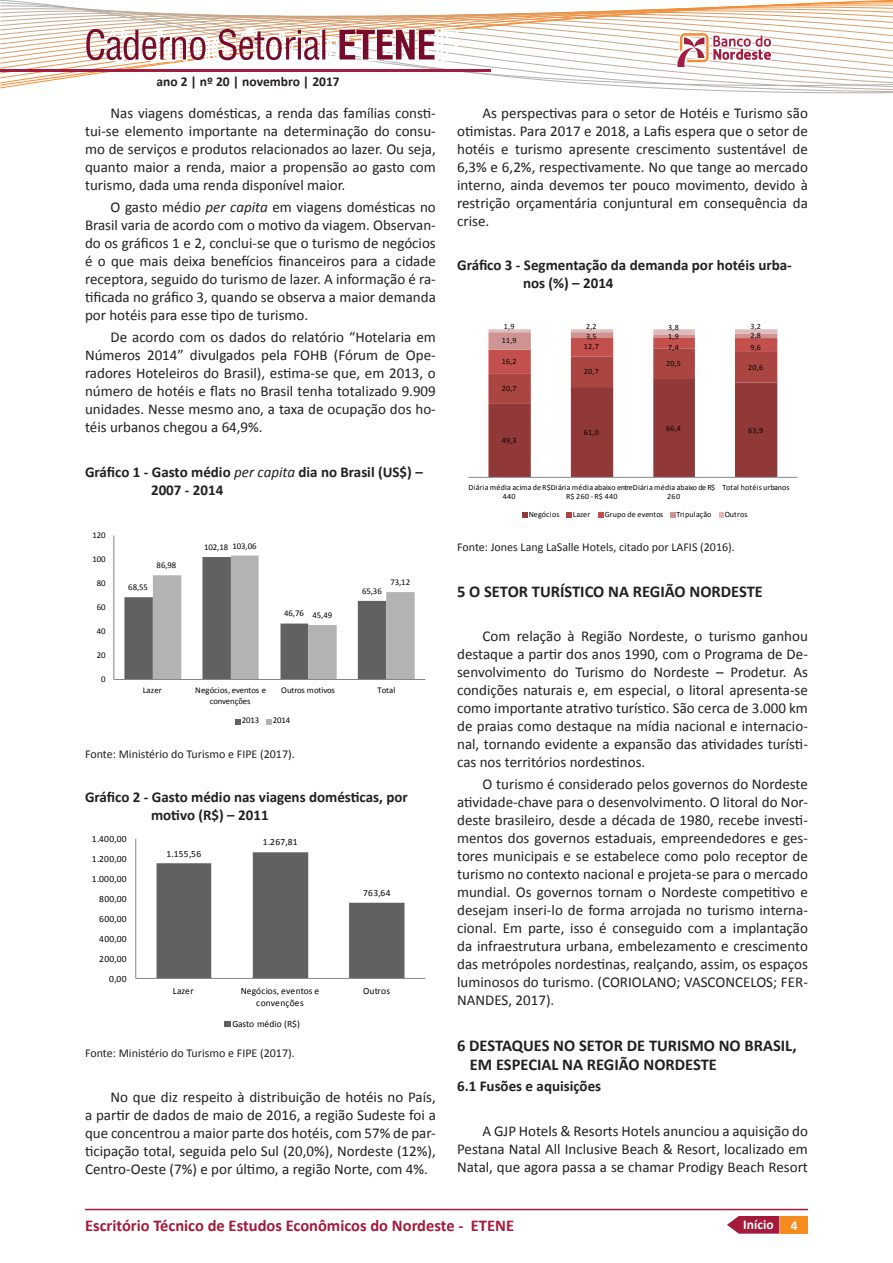
<style>
.page{position:relative;width:893px;height:1263px;background:#fff}
.page>*{position:absolute;margin:0;border:0;box-sizing:border-box;transform-origin:0 0}
.t1{font:700 16.5px/18.9px "Calibri";color:#231f20}
.t2{font:700 16.5px "Calibri";color:#a5193b}
.t3{font:15px/18px "Calibri";color:#231f20;text-align:justify}
.t4{font:700 15px/18px "Calibri";color:#231f20}
.t5{font:700 13.5px "Calibri";color:#231f20}
.t6{font:700 13.5px "Calibri";color:#fff}
.t7{font:12px "Calibri";color:#231f20}
.t8{font:9.45px "Calibri";letter-spacing:.03em;color:#040503}
.t9{font:9.45px/11.7px "Calibri";letter-spacing:.01em;color:#040503;text-align:center}
.t10{font:9.45px "Calibri";letter-spacing:-.01em;color:#040503}
.t11{font:8.7px/10.9px "Calibri";letter-spacing:-.005em;color:#040503;text-align:center}
.t12{font:8.1px/9.4px "Calibri";letter-spacing:.02em;color:#040503}
.s1{font-style:italic}
.s2{font-weight:400;font-style:italic}
</style>
<div class="page">
<div style="left:781px;top:1216px;width:27px;height:17px;background:#f68b1f"></div>
<hr style="left:85px;top:1209px;width:723px;height:1px;background:#a5193b">
<svg style="left:727px;top:1216px;width:52px;height:17px"></svg>
<svg style="left:124px;top:555px;width:291px;height:124px"></svg>
<hr style="left:113px;top:535px;width:1px;height:144px;background:#868686">
<hr style="left:114px;top:679px;width:311px;height:1px;background:#868686">
<svg style="left:235px;top:719px;width:5px;height:5px"></svg>
<svg style="left:266px;top:719px;width:6px;height:5px"></svg>
<svg style="left:157px;top:852px;width:247px;height:126px"></svg>
<hr style="left:135px;top:839px;width:1px;height:139px;background:#868686">
<hr style="left:136px;top:978px;width:289px;height:1px;background:#868686">
<div style="left:224px;top:1021px;width:7px;height:6px;background:#616161"></div>
<svg style="left:0;top:0;width:893px;height:477px"></svg>
<hr style="left:468px;top:477px;width:329px;height:1px;background:#868686">
<svg style="left:523px;top:513px;width:5px;height:5px"></svg>
<svg style="left:566px;top:513px;width:6px;height:5px"></svg>
<svg style="left:599px;top:513px;width:5px;height:5px"></svg>
<svg style="left:670px;top:513px;width:5px;height:5px"></svg>
<svg style="left:719px;top:513px;width:4px;height:5px"></svg>
<p class="t5" style="left:156px;top:73px;width:185px">ano 2 | nº 20 | novembro | 2017</p>
<p class="t3" style="left:85px;top:104px;width:352px;text-indent:26px">Nas viagens domésticas, a renda das famílias consti&shy;tui-se elemento importante na determinação do consu&shy;mo de serviços e produtos relacionados ao lazer. Ou seja, quanto maior a renda, maior a propensão ao gasto com turismo, dada uma renda disponível maior.</p>
<p class="t3" style="left:85px;top:198px;width:352px;text-indent:26px">O gasto médio <span class="s1">per capita</span> em viagens domésticas no Brasil varia de acordo com o motivo da viagem. Observan&shy;do os gráficos 1 e 2, conclui-se que o turismo de negócios é o que mais deixa benefícios financeiros para a cidade receptora, seguido do turismo de lazer. A informação é ra&shy;tificada no gráfico 3, quando se observa a maior demanda por hotéis para esse tipo de turismo.</p>
<p class="t3" style="left:85px;top:328px;width:352px;text-indent:26px">De acordo com os dados do relatório “Hotelaria em Números 2014” divulgados pela FOHB (Fórum de Ope&shy;radores Hoteleiros do Brasil), estima-se que, em 2013, o número de hotéis e flats no Brasil tenha totalizado 9.909 unidades. Nesse mesmo ano, a taxa de ocupação dos ho&shy;téis urbanos chegou a 64,9%.</p>
<p class="t4" style="left:151px;top:463px;width:273px;text-indent:-66px">Gráfico 1 - Gasto médio <span class="s2">per capita</span> dia no Brasil (US$) –<br>2007 - 2014</p>
<p class="t11" style="left:92px;top:529px;width:15px">120</p>
<p class="t11" style="left:92px;top:553px;width:15px">100</p>
<p class="t11" style="left:97px;top:577px;width:10px">80</p>
<p class="t11" style="left:97px;top:601px;width:10px">60</p>
<p class="t11" style="left:97px;top:625px;width:10px">40</p>
<p class="t11" style="left:97px;top:649px;width:10px">20</p>
<p class="t11" style="left:101px;top:673px;width:6px">0</p>
<p class="t11" style="left:128px;top:582px;width:21px">68,55</p>
<p class="t11" style="left:157px;top:560px;width:21px">86,98</p>
<p class="t11" style="left:232px;top:540px;width:26px">103,06</p>
<p class="t11" style="left:204px;top:542px;width:26px">102,18</p>
<p class="t11" style="left:284px;top:608px;width:21px">46,76</p>
<p class="t11" style="left:312px;top:610px;width:21px">45,49</p>
<p class="t11" style="left:362px;top:586px;width:21px">65,36</p>
<p class="t11" style="left:390px;top:576px;width:21px">73,12</p>
<p class="t11" style="left:143px;top:685px;width:21px">Lazer</p>
<p class="t11" style="left:195px;top:685px;width:72px">Negócios, eventos e convenções</p>
<p class="t11" style="left:281px;top:685px;width:55px">Outros motivos</p>
<p class="t11" style="left:377px;top:685px;width:20px">Total</p>
<p class="t11" style="left:242px;top:715px;width:19px">2013</p>
<p class="t11" style="left:273px;top:715px;width:19px">2014</p>
<p class="t7" style="left:85px;top:746px;width:211px">Fonte: Ministério do Turismo e FIPE (2017).</p>
<p class="t4" style="left:151px;top:788px;width:258px;text-indent:-66px">Gráfico 2 - Gasto médio nas viagens domésticas, por motivo (R$) – 2011</p>
<p class="t8" style="left:166px;top:847px;width:36px">1.155,56</p>
<p class="t8" style="left:92px;top:833px;width:36px">1.400,00</p>
<p class="t8" style="left:263px;top:836px;width:36px">1.267,81</p>
<p class="t8" style="left:92px;top:853px;width:36px">1.200,00</p>
<p class="t8" style="left:92px;top:873px;width:36px">1.000,00</p>
<p class="t8" style="left:99px;top:893px;width:29px">800,00</p>
<p class="t8" style="left:99px;top:913px;width:29px">600,00</p>
<p class="t8" style="left:99px;top:933px;width:29px">400,00</p>
<p class="t8" style="left:99px;top:953px;width:29px">200,00</p>
<p class="t8" style="left:109px;top:973px;width:19px">0,00</p>
<p class="t8" style="left:363px;top:886px;width:29px">763,64</p>
<p class="t8" style="left:173px;top:985px;width:22px">Lazer</p>
<p class="t9" style="left:241px;top:985px;width:80px">Negócios, eventos e convenções</p>
<p class="t8" style="left:363px;top:985px;width:29px">Outros</p>
<p class="t10" style="left:232px;top:1018px;width:69px">Gasto médio (R$)</p>
<p class="t7" style="left:85px;top:1046px;width:211px">Fonte: Ministério do Turismo e FIPE (2017).</p>
<p class="t3" style="left:85px;top:1088px;width:352px;text-indent:26px">No que diz respeito à distribuição de hotéis no País, a partir de dados de maio de 2016, a região Sudeste foi a que concentrou a maior parte dos hotéis, com 57% de par&shy;ticipação total, seguida pelo Sul (20,0%), Nordeste (12%), Centro-Oeste (7%) e por último, a região Norte, com 4%.</p>
<p class="t3" style="left:457px;top:104px;width:352px;text-indent:26px">As perspectivas para o setor de Hotéis e Turismo são otimistas. Para 2017 e 2018, a Lafis espera que o setor de hotéis e turismo apresente crescimento sustentável de 6,3% e 6,2%, respectivamente. No que tange ao mercado interno, ainda devemos ter pouco movimento, devido à restrição orçamentária conjuntural em consequência da crise.</p>
<p class="t4" style="left:523px;top:256px;width:270px;text-indent:-66px">Gráfico 3 - Segmentação da demanda por hotéis urba&shy;nos (%) – 2014</p>
<p class="t12" style="left:504px;top:322px;width:12px">1,9</p>
<p class="t12" style="left:586px;top:322px;width:12px">2,2</p>
<p class="t12" style="left:668px;top:322px;width:12px">3,8</p>
<p class="t12" style="left:750px;top:322px;width:12px">3,2</p>
<p class="t12" style="left:502px;top:336px;width:17px">11,9</p>
<p class="t12" style="left:502px;top:357px;width:17px">16,2</p>
<p class="t12" style="left:502px;top:384px;width:17px">20,7</p>
<p class="t12" style="left:502px;top:436px;width:17px">49,3</p>
<p class="t12" style="left:586px;top:332px;width:12px">3,5</p>
<p class="t12" style="left:668px;top:331px;width:12px">1,9</p>
<p class="t12" style="left:750px;top:331px;width:12px">2,8</p>
<p class="t12" style="left:584px;top:342px;width:17px">12,7</p>
<p class="t12" style="left:668px;top:343px;width:12px">7,4</p>
<p class="t12" style="left:750px;top:342px;width:12px">9,6</p>
<p class="t12" style="left:584px;top:367px;width:17px">20,7</p>
<p class="t12" style="left:584px;top:427px;width:17px">61,0</p>
<p class="t12" style="left:666px;top:359px;width:17px">20,5</p>
<p class="t12" style="left:748px;top:363px;width:17px">20,6</p>
<p class="t12" style="left:666px;top:423px;width:17px">66,4</p>
<p class="t12" style="left:748px;top:425px;width:17px">63,9</p>
<p class="t12" style="left:503px;top:482px;width:214px;text-indent:-34px">Diária média acima de R$Diária média abaixo entreDiária média abaixo de R$<br>440</p>
<p class="t12" style="left:722px;top:482px;width:69px">Total hotéis urbanos</p>
<p class="t12" style="left:566px;top:492px;width:53px">R$ 260 - R$ 440</p>
<p class="t12" style="left:667px;top:492px;width:14px">260</p>
<p class="t12" style="left:529px;top:510px;width:32px">Negócios</p>
<p class="t12" style="left:573px;top:510px;width:19px">Lazer</p>
<p class="t12" style="left:605px;top:510px;width:60px">Grupo de eventos</p>
<p class="t12" style="left:676px;top:510px;width:36px">Tripulação</p>
<p class="t12" style="left:725px;top:510px;width:24px">Outros</p>
<p class="t7" style="left:457px;top:540px;width:279px">Fonte: Jones Lang LaSalle Hotels, citado por LAFIS (2016).</p>
<p class="t1" style="left:457px;top:582px;width:307px">5 O SETOR TURÍSTICO NA REGIÃO NORDESTE</p>
<p class="t3" style="left:457px;top:627px;width:352px;text-indent:26px">Com relação à Região Nordeste, o turismo ganhou destaque a partir dos anos 1990, com o Programa de De&shy;senvolvimento do Turismo do Nordeste – Prodetur. As condições naturais e, em especial, o litoral apresenta-se como importante atrativo turístico. São cerca de 3.000 km de praias como destaque na mídia nacional e internacio&shy;nal, tornando evidente a expansão das atividades turísti&shy;cas nos territórios nordestinos.</p>
<p class="t3" style="left:457px;top:775px;width:352px;text-indent:26px">O turismo é considerado pelos governos do Nordeste atividade-chave para o desenvolvimento. O litoral do Nor&shy;deste brasileiro, desde a década de 1980, recebe investi&shy;mentos dos governos estaduais, empreendedores e ges&shy;tores municipais e se estabelece como polo receptor de turismo no contexto nacional e projeta-se para o mercado mundial. Os governos tornam o Nordeste competitivo e desejam inseri-lo de forma arrojada no turismo interna&shy;cional. Em parte, isso é conseguido com a implantação da infraestrutura urbana, embelezamento e crescimento das metrópoles nordestinas, realçando, assim, os espaços luminosos do turismo. (CORIOLANO; VASCONCELOS; FER-NANDES, 2017).</p>
<p class="t1" style="left:470px;top:1036px;width:328px;text-indent:-13px">6 DESTAQUES NO SETOR DE TURISMO NO BRASIL,<br>EM ESPECIAL NA REGIÃO NORDESTE</p>
<p class="t4" style="left:457px;top:1077px;width:146px">6.1 Fusões e aquisições</p>
<p class="t3" style="left:457px;top:1122px;width:352px;text-indent:26px">A GJP Hotels &amp; Resorts Hotels anunciou a aquisição do Pestana Natal All Inclusive Beach &amp; Resort, localizado em Natal, que agora passa a se chamar Prodigy Beach Resort</p>
<p class="t2" style="left:85px;top:1215px;width:431px">Escritório Técnico de Estudos Econômicos do Nordeste - ETENE</p>
<p class="t6" style="left:743px;top:1216px;width:32px">Início</p>
<p class="t6" style="left:791px;top:1217px;width:8px">4</p>
</div>
